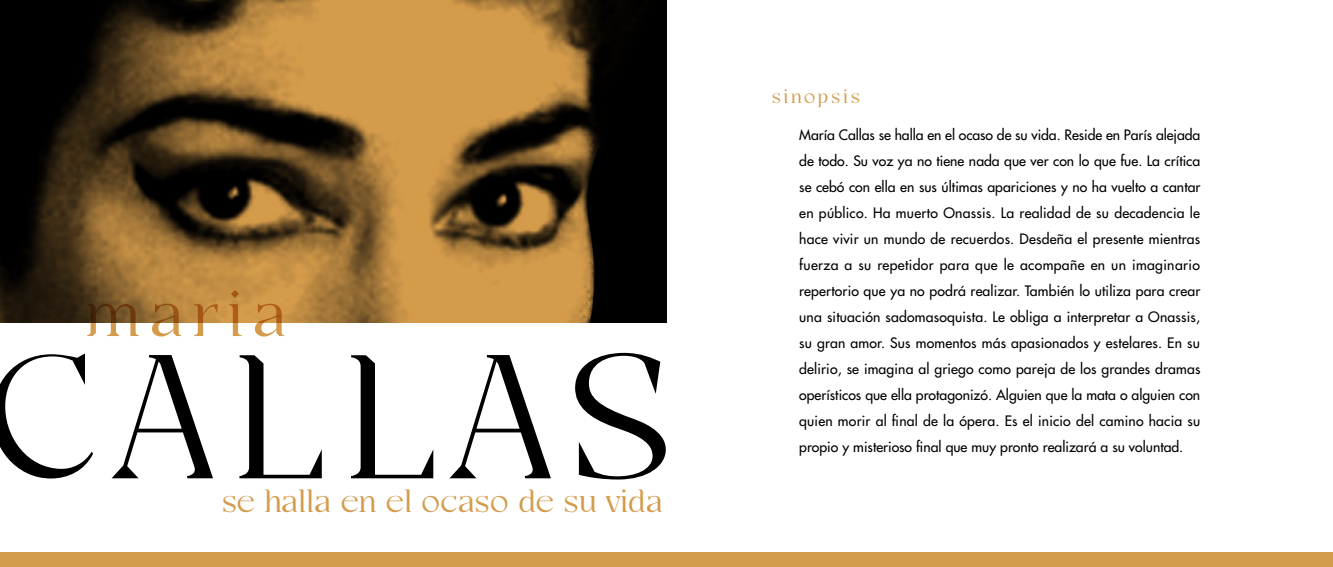
<style>
.page{position:relative;width:1333px;height:567px;background:#fff}
.page>*{position:absolute;margin:0;border:0;box-sizing:border-box;transform-origin:0 0}
.t1{font:300 196.9px "Casta";letter-spacing:.085em;color:#000}
.t2{font:300 72px "Casta";letter-spacing:.12em;color:#d49b4b}
.t3{font:300 36px "Casta";color:#d49b4b}
.t4{font:300 21.7px "Casta";letter-spacing:.12em;color:#d49b4b}
.t5{font:500 14px/26px "Futura Std";color:#000;text-align:justify}
</style>
<div class="page">
<img style="left:0;top:0;width:666px;height:322px">
<div style="left:0;top:553px;width:1332px;height:14px;background:#d49b4b"></div>
<h2 class="t2" style="left:85px;top:275px;width:203px">maria</h2>
<h1 class="t1" style="left:-14px;top:312px;width:686px">CALLAS</h1>
<h3 class="t3" style="left:221px;top:481px;width:443px">se halla en el ocaso de su vida</h3>
<h3 class="t4" style="left:771px;top:85px;width:90px">sinopsis</h3>
<p class="t5" style="left:799px;top:122px;width:403px">María Callas se halla en el ocaso de su vida. Reside en París alejada de todo. Su voz ya no tiene nada que ver con lo que fue. La crítica se cebó con ella en sus últimas apariciones y no ha vuelto a cantar en público. Ha muerto Onassis. La realidad de su decadencia le hace vivir un mundo de recuerdos. Desdeña el presente mientras fuerza a su repetidor para que le acompañe en un imaginario repertorio que ya no podrá realizar. También lo utiliza para crear una situación sadomasoquista. Le obliga a interpretar a Onassis, su gran amor. Sus momentos más apasionados y estelares. En su delirio, se imagina al griego como pareja de los grandes dramas operísticos que ella protagonizó. Alguien que la mata o alguien con quien morir al final de la ópera. Es el inicio del camino hacia su propio y misterioso final que muy pronto realizará a su voluntad.</p>
</div>
